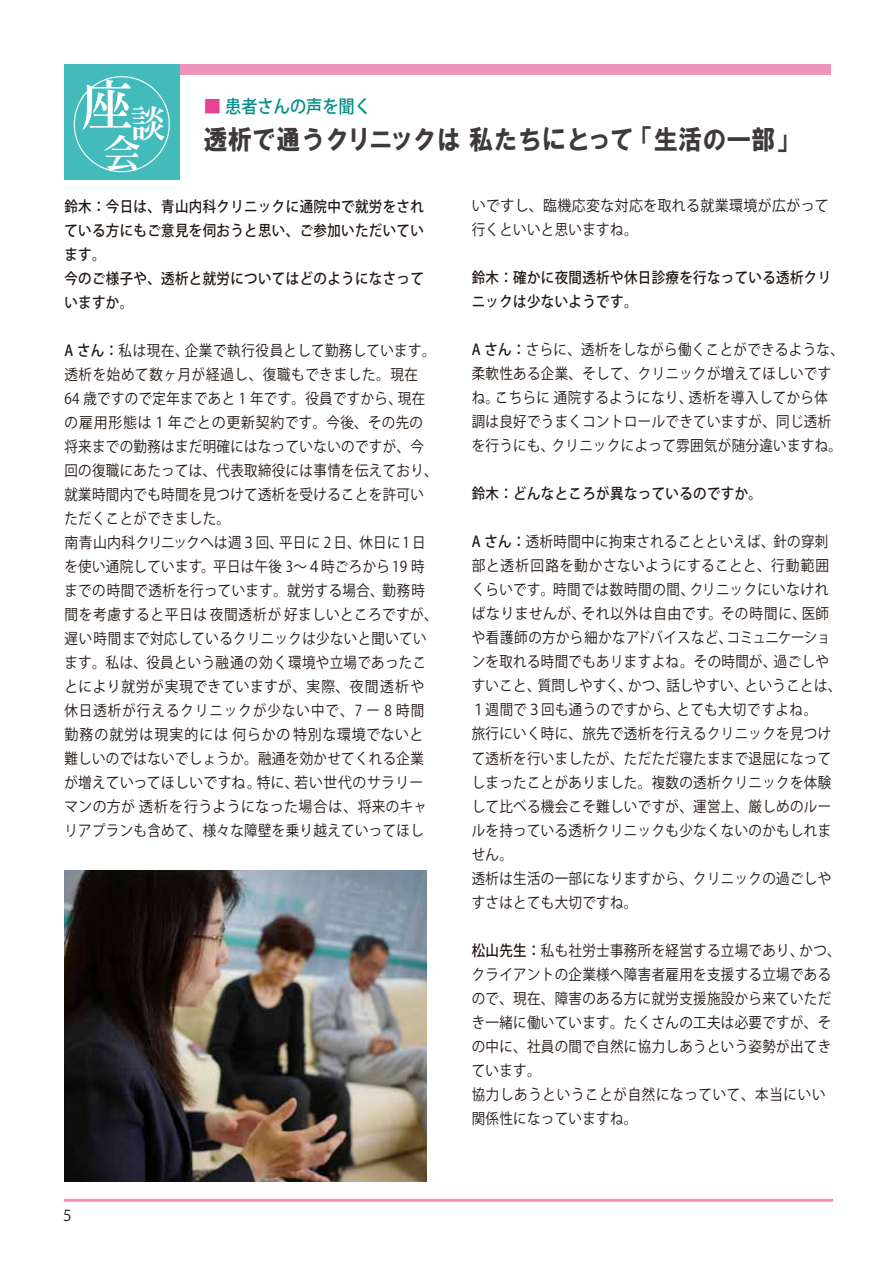
<style>
.page{position:relative;width:893px;height:1263px;background:#fff}
.page>*{position:absolute;margin:0;border:0;box-sizing:border-box;transform-origin:0 0}
.t1{font:56.1px "DF Mincho P W5 WIN RKSJ H";color:#fff;scale:.95 1}
.t2{font:40.5px "DF Mincho P W5 WIN RKSJ H";color:#fff;scale:.95 1}
.t3{font:37.8px "DF Mincho P W5 WIN RKSJ H";color:#fff;scale:.95 1}
.t4{font:27px "HGS Soei Kakugothic UB";color:#3e3a39;scale:.9 1}
.t5{font:500 18px "Koz Go Pr 6 N";color:#008e87;scale:.9 1}
.t6{font:15px/24px "Koz Go Pr 6 N";letter-spacing:.025em;color:#221815;scale:.9 1}
.t7{font:500 15px/24px "Koz Go Pr 6 N";letter-spacing:.025em;color:#221815;scale:.9 1}
.t8{font:15px/24px "Koz Go Pr 6 N";letter-spacing:.025em;color:#221815;scale:.93 1}
.s1{color:#e74291}
.s2{font-weight:500}
</style>
<div class="page">
<div style="left:65px;top:65px;width:765px;height:10px;background:#ef93bb"></div>
<div style="left:64px;top:64px;width:116px;height:116px;background:#43bbbc"></div>
<hr style="left:64px;top:1199px;width:769px;height:3px;background:#ef93bb">
<img style="left:65px;top:870px;width:362px;height:312px">
<h1 class="t1" style="left:80px;top:76px;width:58px">座</h1>
<h2 class="t2" style="left:103px;top:133px;width:42px">会</h2>
<h3 class="t3" style="left:130px;top:105px;width:39px">談</h3>
<p class="t5" style="left:204px;top:96px;width:188px"><span class="s1">■</span> 患者さんの声を聞く</p>
<h3 class="t4" style="left:204px;top:126px;width:664px">透析で通うクリニックは 私たちにとって「生活の一部」</h3>
<p class="t7" style="left:64px;top:195px;width:401px">鈴木：今日は、青山内科クリニックに通院中で就労をされている方にもご意見を伺おうと思い、ご参加いただいています。<br>今のご様子や、透析と就労についてはどのようになさっていますか。</p>
<p class="t6" style="left:64px;top:339px;width:416px"><span class="s2">A さん：</span>私は現在、企業で執行役員として勤務しています。透析を始めて数ヶ月が経過し、復職もできました。現在<br>64 歳ですので定年まであと 1 年です。役員ですから、現在の雇用形態は 1 年ごとの更新契約です。今後、その先の将来までの勤務はまだ明確にはなっていないのですが、今回の復職にあたっては、代表取締役には事情を伝えており、就業時間内でも時間を見つけて透析を受けることを許可いただくことができました。<br>南青山内科クリニックへは週３回、平日に 2日、休日に1日を使い通院しています。平日は午後 3～４時ごろから19 時までの時間で透析を行っています。就労する場合、勤務時間を考慮すると平日は夜間透析が好ましいところですが、遅い時間まで対応しているクリニックは少ないと聞いています。私は、役員という融通の効く環境や立場であったことにより就労が実現できていますが、実際、夜間透析や休日透析が行えるクリニックが少ない中で、7 ー 8 時間勤務の就労は現実的には 何らかの特別な環境でないと難しいのではないでしょうか。融通を効かせてくれる企業が増えていってほしいですね。特に、若い世代のサラリーマンの方が 透析を行うようになった場合は、将来のキャリアプランも含めて、様々な障壁を乗り越えていってほし</p>
<p class="t6" style="left:61px;top:1204px;width:16px">５</p>
<p class="t8" style="left:472px;top:194px;width:385px">いですし、臨機応変な対応を取れる就業環境が広がって行くといいと思いますね。</p>
<p class="t7" style="left:472px;top:266px;width:401px">鈴木：確かに夜間透析や休日診療を行なっている透析クリニックは少ないようです。</p>
<p class="t6" style="left:472px;top:338px;width:415px"><span class="s2">A さん：</span>さらに、透析をしながら働くことができるような、柔軟性ある企業、そして、クリニックが増えてほしいですね。こちらに 通院するようになり、透析を導入してから体調は良好でうまくコントロールできていますが、同じ透析を行うにも、クリニックによって雰囲気が随分違いますね。</p>
<p class="t7" style="left:472px;top:482px;width:324px">鈴木：どんなところが異なっているのですか。</p>
<p class="t6" style="left:472px;top:530px;width:412px"><span class="s2">A さん：</span>透析時間中に拘束されることといえば、針の穿刺部と透析回路を動かさないようにすることと、行動範囲くらいです。時間では数時間の間、クリニックにいなければなりませんが、それ以外は自由です。その時間に、医師や看護師の方から細かなアドバイスなど、コミュニケーションを取れる時間でもあリますよね。その時間が、過ごしやすいこと、質問しやすく、かつ、話しやすい、ということは、<br>１週間で３回も通うのですから、とても大切ですよね。<br>旅行にいく時に、旅先で透析を行えるクリニックを見つけて透析を行いましたが、ただただ寝たままで退屈になってしまったことがありました。複数の透析クリニックを体験して比べる機会こそ難しいですが、運営上、厳しめのルールを持っている透析クリニックも少なくないのかもしれません。<br>透析は生活の一部になりますから、クリニックの過ごしやすさはとても大切ですね。</p>
<p class="t6" style="left:472px;top:938px;width:411px"><span class="s2">松山先生：</span>私も社労士事務所を経営する立場であり、かつ、クライアントの企業様へ障害者雇用を支援する立場であるので、現在、障害のある方に就労支援施設から来ていただき一緒に働いています。たくさんの工夫は必要ですが、その中に、社員の間で自然に協力しあうという姿勢が出てきています。<br>協力しあうということが自然になっていて、本当にいい関係性になっていますね。</p>
</div>
